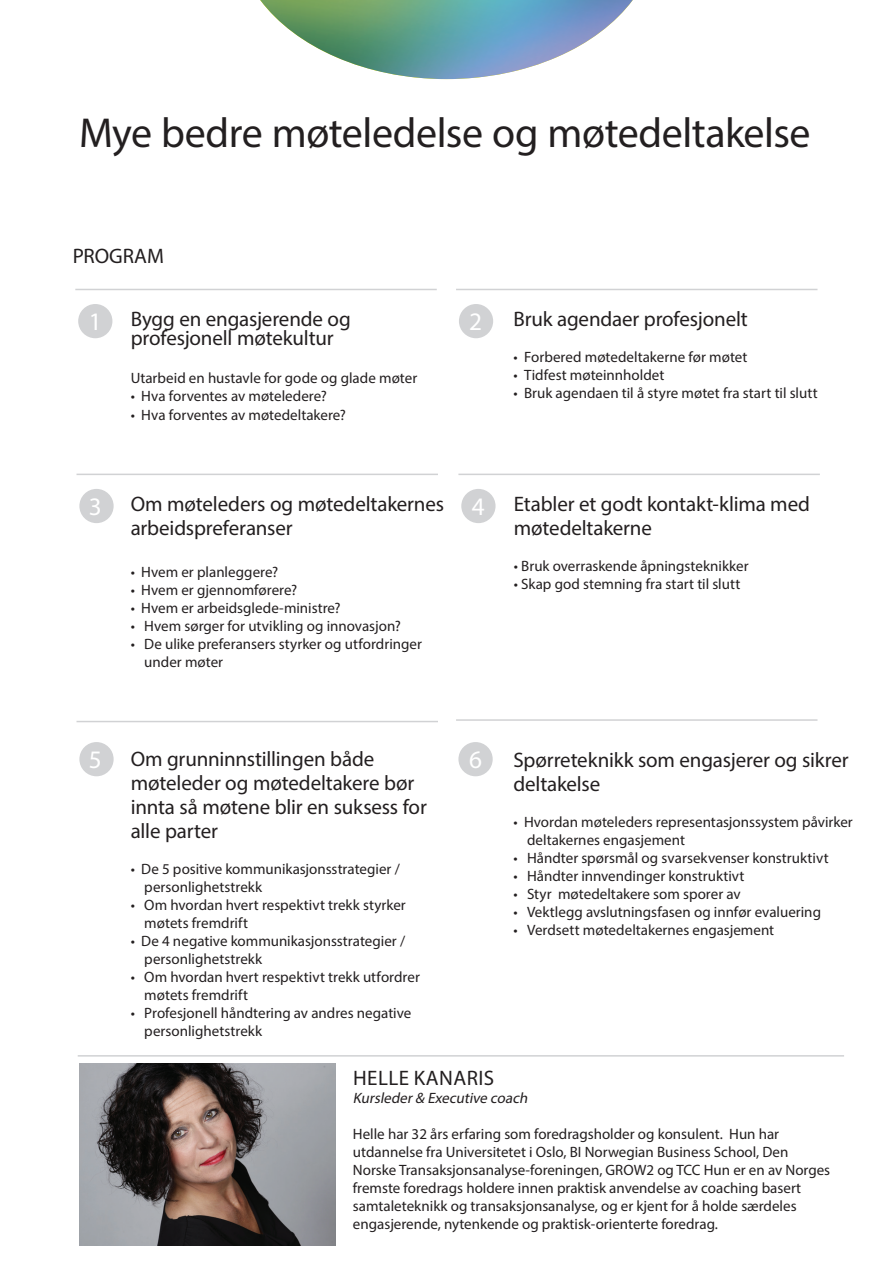
<style>
.page{position:relative;width:893px;height:1263px;background:#fff}
.page>*{position:absolute;margin:0;border:0;box-sizing:border-box;transform-origin:0 0}
.t1{font:42px "Myriad Pro";letter-spacing:-.01em;color:#231f20}
.t2{font:25.2px "Myriad Pro";color:#fff}
.t3{font:21px/24px "Myriad Pro";letter-spacing:-.005em;color:#231f20}
.t4{font:21px "Myriad Pro";letter-spacing:.02em;color:#231f20}
.t5{font:15px/18px "Myriad Pro";color:#231f20}
.t6{font:italic 15px "Myriad Pro";color:#231f20}
</style>
<div class="page">
<hr style="left:456px;top:289px;width:361px;height:1px;background:#d1d2d4">
<hr style="left:75px;top:289px;width:362px;height:1px;background:#d1d2d4">
<hr style="left:77px;top:721px;width:361px;height:1px;background:#d1d2d4">
<hr style="left:456px;top:719px;width:361px;height:2px;background:#d1d2d4">
<hr style="left:458px;top:474px;width:362px;height:1px;background:#d1d2d4">
<hr style="left:78px;top:1055px;width:766px;height:1px;background:#d1d2d4">
<hr style="left:77px;top:474px;width:361px;height:1px;background:#d1d2d4">
<div style="left:459px;top:304px;width:34px;height:34px;background:#d1d2d4;border-radius:50%"></div>
<div style="left:458px;top:742px;width:35px;height:34px;background:#d1d2d4;border-radius:50%"></div>
<div style="left:78px;top:304px;width:34px;height:34px;background:#d1d2d4;border-radius:50%"></div>
<div style="left:79px;top:742px;width:35px;height:34px;background:#d1d2d4;border-radius:50%"></div>
<div style="left:461px;top:489px;width:35px;height:34px;background:#d1d2d4;border-radius:50%"></div>
<div style="left:79px;top:489px;width:35px;height:34px;background:#d1d2d4;border-radius:50%"></div>
<img style="left:260px;top:0;width:373px;height:79px">
<img style="left:79px;top:1063px;width:257px;height:182px">
<h1 class="t1" style="left:79px;top:107px;width:733px">Mye bedre møteledelse og møtedeltakelse</h1>
<h3 class="t3" style="left:73px;top:244px;width:92px">PROGRAM</h3>
<h2 class="t2" style="left:89px;top:306px;width:14px">1</h2>
<h3 class="t3" style="left:131px;top:309px;width:222px;line-height:19.5px">Bygg en engasjerende og profesjonell møtekultur</h3>
<p class="t5" style="left:131px;top:368px;width:288px">Utarbeid en hustavle for gode og glade møter</p>
<p class="t5" style="left:131px;top:386px;width:198px">• Hva forventes av møteledere?</p>
<p class="t5" style="left:131px;top:406px;width:217px">• Hva forventes av møtedeltakere?</p>
<h2 class="t2" style="left:469px;top:306px;width:14px">2</h2>
<h3 class="t3" style="left:513px;top:306px;width:236px">Bruk agendaer profesjonelt</h3>
<p class="t5" style="left:513px;top:347px;width:235px">• Forbered møtedeltakerne før møtet</p>
<p class="t5" style="left:513px;top:365px;width:152px">• Tidfest møteinnholdet</p>
<p class="t5" style="left:513px;top:383px;width:306px">• Bruk agendaen til å styre møtet fra start til slutt</p>
<h2 class="t2" style="left:89px;top:491px;width:14px">3</h2>
<h3 class="t3" style="left:131px;top:491px;width:315px">Om møteleders og møtedeltakernes arbeidspreferanser</h3>
<p class="t5" style="left:131px;top:563px;width:149px">• Hvem er planleggere?</p>
<p class="t5" style="left:131px;top:581px;width:168px">• Hvem er gjennomførere?</p>
<p class="t5" style="left:131px;top:599px;width:211px">• Hvem er arbeidsglede-ministre?</p>
<p class="t5" style="left:131px;top:617px;width:272px">• Hvem sørger for utvikling og innovasjon?</p>
<p class="t5" style="left:144px;top:635px;width:279px;text-indent:-14px">• De ulike preferansers styrker og utfordringer under møter</p>
<h2 class="t2" style="left:472px;top:491px;width:14px">4</h2>
<h3 class="t3" style="left:514px;top:491px;width:298px">Etabler et godt kontakt-klima med møtedeltakerne</h3>
<p class="t5" style="left:514px;top:556px;width:236px">• Bruk overraskende åpningsteknikker</p>
<p class="t5" style="left:514px;top:574px;width:228px">• Skap god stemning fra start til slutt</p>
<h2 class="t2" style="left:89px;top:744px;width:14px">5</h2>
<h3 class="t3" style="left:131px;top:746px;width:298px">Om grunninnstillingen både møteleder og møtedeltakere bør innta så møtene blir en suksess for alle parter</h3>
<p class="t5" style="left:144px;top:860px;width:257px;text-indent:-14px">• De 5 positive kommunikasjonsstrategier / personlighetstrekk</p>
<p class="t5" style="left:144px;top:896px;width:263px;text-indent:-14px">• Om hvordan hvert respektivt trekk styrker møtets fremdrift</p>
<p class="t5" style="left:144px;top:932px;width:262px;text-indent:-14px">• De 4 negative kommunikasjonsstrategier / personlighetstrekk</p>
<p class="t5" style="left:144px;top:968px;width:277px;text-indent:-14px">• Om hvordan hvert respektivt trekk utfordrer møtets fremdrift</p>
<p class="t5" style="left:144px;top:1004px;width:269px;text-indent:-14px">• Profesjonell håndtering av andres negative personlighetstrekk</p>
<h2 class="t2" style="left:469px;top:744px;width:14px">6</h2>
<h3 class="t3" style="left:513px;top:748px;width:337px">Spørreteknikk som engasjerer og sikrer deltakelse</h3>
<p class="t5" style="left:527px;top:813px;width:327px;text-indent:-14px">• Hvordan møteleders representasjonssystem påvirker deltakernes engasjement</p>
<p class="t5" style="left:513px;top:849px;width:317px">• Håndter spørsmål og svarsekvenser konstruktivt</p>
<p class="t5" style="left:513px;top:867px;width:233px">• Håndter innvendinger konstruktivt</p>
<p class="t5" style="left:513px;top:885px;width:229px">• Styr møtedeltakere som sporer av</p>
<p class="t5" style="left:513px;top:903px;width:309px">• Vektlegg avslutningsfasen og innfør evaluering</p>
<p class="t5" style="left:513px;top:921px;width:262px">• Verdsett møtedeltakernes engasjement</p>
<h3 class="t4" style="left:353px;top:1065px;width:140px">Helle Kanaris</h3>
<p class="t6" style="left:353px;top:1089px;width:179px">Kursleder&amp; Executive coach</p>
<p class="t5" style="left:353px;top:1125px;width:479px">Helle har 32 års erfaring som foredragsholder og konsulent. Hun har utdannelse fra Universitetet i Oslo, BI Norwegian Business School, Den Norske Transaksjonsanalyse-foreningen, GROW2 og TCC Hun er en av Norges fremste foredrags holdere innen praktisk anvendelse av coaching basert samtaleteknikk og transaksjonsanalyse, og er kjent for å holde særdeles engasjerende, nytenkende og praktisk-orienterte foredrag.</p>
</div>
